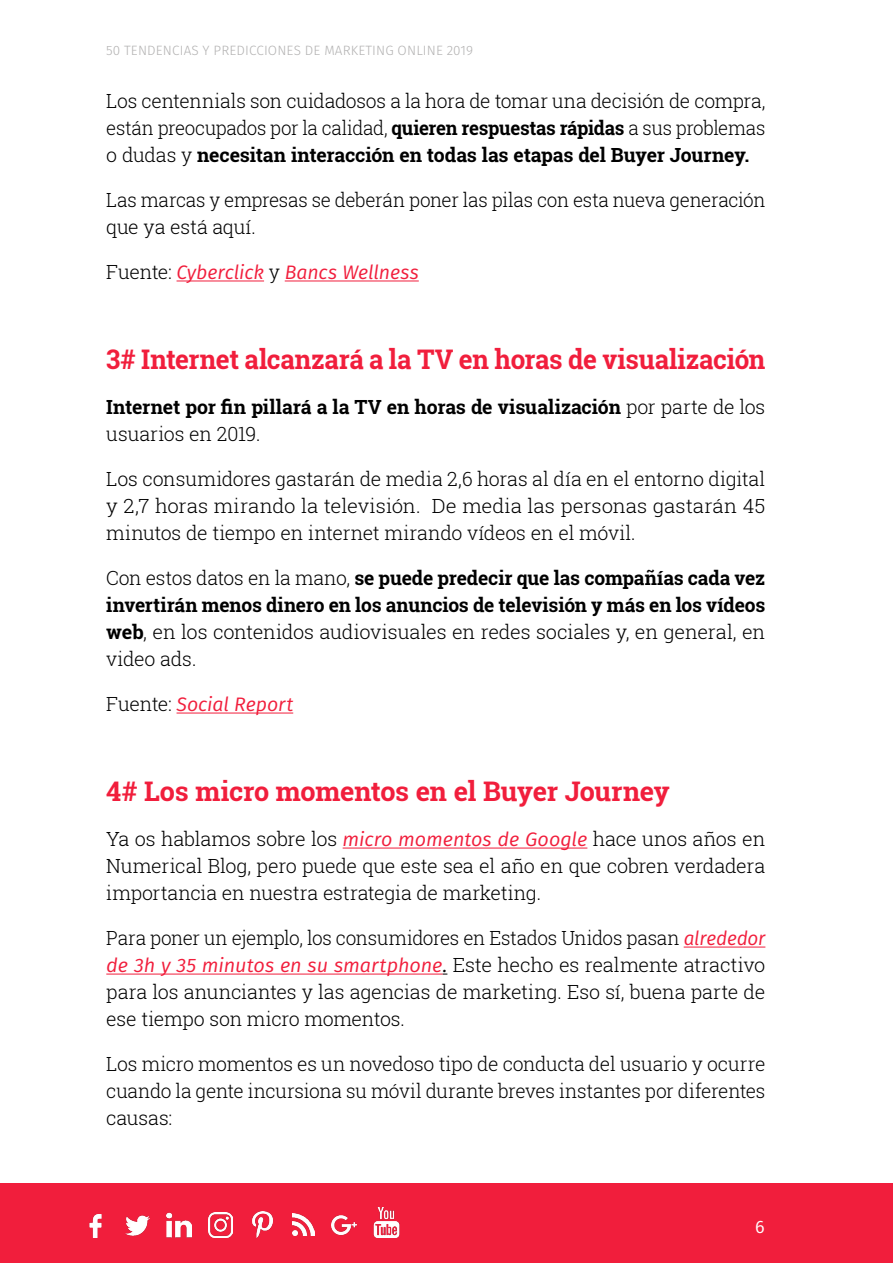
<style>
.page{position:relative;width:893px;height:1263px;background:#fff}
.page>*{position:absolute;margin:0;border:0;box-sizing:border-box;transform-origin:0 0}
.t1{font:700 27px "Roboto Slab";letter-spacing:-.01em;color:#f11e3c}
.t2{font:300 19.5px/27px "Roboto Slab";letter-spacing:-.015em;color:#000;text-align:justify}
.t3{font:700 19.5px/27px "Roboto Slab";letter-spacing:-.01em;color:#000}
.t4{font:italic 19.5px "Fira Sans";letter-spacing:-.005em;color:#f11e3c}
.t5{font:18px "Fira Sans";color:#fff}
.t6{font:300 13.5px "Fira Sans";letter-spacing:.01em;color:#b3b2b2}
.s1{font-weight:700}
.s2{font-family:"Roboto Slab";font-weight:300;font-style:normal;color:#000}
.s3{font-weight:300}
.s4{font-family:"Fira Sans";font-weight:400;font-style:italic;color:#f11e3c}
.s5{font-family:"Fira Sans";font-weight:400;font-style:italic}
</style>
<div class="page">
<div style="left:0;top:1183px;width:893px;height:80px;background:#f11e3c"></div>
<hr style="left:177px;top:280px;width:87px;height:1px;background:#f11e3c">
<hr style="left:285px;top:280px;width:134px;height:1px;background:#f11e3c">
<hr style="left:177px;top:712px;width:116px;height:1px;background:#f11e3c">
<hr style="left:343px;top:847px;width:244px;height:1px;background:#f11e3c">
<hr style="left:684px;top:946px;width:81px;height:1px;background:#f11e3c">
<hr style="left:106px;top:973px;width:337px;height:1px;background:#f11e3c">
<img style="left:89px;top:1215px;width:13px;height:22px">
<img style="left:125px;top:1215px;width:24px;height:21px">
<img style="left:167px;top:1213px;width:24px;height:24px">
<img style="left:208px;top:1213px;width:24px;height:24px">
<img style="left:252px;top:1211px;width:21px;height:26px">
<img style="left:292px;top:1214px;width:22px;height:22px">
<img style="left:332px;top:1215px;width:24px;height:21px">
<img style="left:373px;top:1208px;width:27px;height:29px">
<p class="t6" style="left:106px;top:41px;width:368px">50 TENDENCIAS Y PREDICCIONES DE MARKETING ONLINE 2019</p>
<p class="t2" style="left:106px;top:87px;width:661px">Los centennials son cuidadosos a la hora de tomar una decisión de compra, están preocupados por la calidad, <span class="s1">quieren respuestas rápidas</span> a sus problemas o dudas y <span class="s1">necesitan interacción en todas las etapas del Buyer Journey.</span></p>
<p class="t2" style="left:106px;top:186px;width:661px">Las marcas y empresas se deberán poner las pilas con esta nueva generación que ya está aquí.</p>
<p class="t4" style="left:106px;top:259px;width:314px"><span class="s2">Fuente:</span> Cyberclick <span class="s2">y</span> Bancs Wellness</p>
<h1 class="t1" style="left:106px;top:341px;width:661px">3# Internet alcanzará a la TV en horas de visualización</h1>
<p class="t3" style="left:106px;top:393px;width:661px">Internet por fin pillará a la TV en horas de visualización <span class="s3">por parte de los usuarios en 2019.</span></p>
<p class="t2" style="left:106px;top:465px;width:661px">Los consumidores gastarán de media 2,6 horas al día en el entorno digital y 2,7 horas mirando la televisión. De media las personas gastarán 45 minutos de tiempo en internet mirando vídeos en el móvil.</p>
<p class="t3" style="left:106px;top:564px;width:661px;text-align:justify"><span class="s3">Con estos datos en la mano,</span> se puede predecir que las compañías cada vez invertirán menos dinero en los anuncios de televisión y más en los vídeos web<span class="s3">, en los contenidos audiovisuales en redes sociales y, en general, en video ads.</span></p>
<p class="t4" style="left:106px;top:691px;width:188px"><span class="s2">Fuente:</span> Social Report</p>
<h1 class="t1" style="left:106px;top:773px;width:565px">4# Los micro momentos en el Buyer Journey</h1>
<p class="t2" style="left:106px;top:825px;width:661px">Ya os hablamos sobre los <span class="s4">micro momentos de Google</span> hace unos años en Numerical Blog, pero puede que este sea el año en que cobren verdadera importancia en nuestra estrategia de marketing.</p>
<p class="t2" style="left:106px;top:924px;width:661px">Para poner un ejemplo, los consumidores en Estados Unidos pasan <span class="s4">alrededor de 3h y 35 minutos en su smartphone</span><span class="s5">.</span> Este hecho es realmente atractivo para los anunciantes y las agencias de marketing. Eso sí, buena parte de ese tiempo son micro momentos.</p>
<p class="t2" style="left:106px;top:1050px;width:661px">Los micro momentos es un novedoso tipo de conducta del usuario y ocurre cuando la gente incursiona su móvil durante breves instantes por diferentes causas:</p>
<p class="t5" style="left:755px;top:1214px;width:11px">6</p>
</div>
